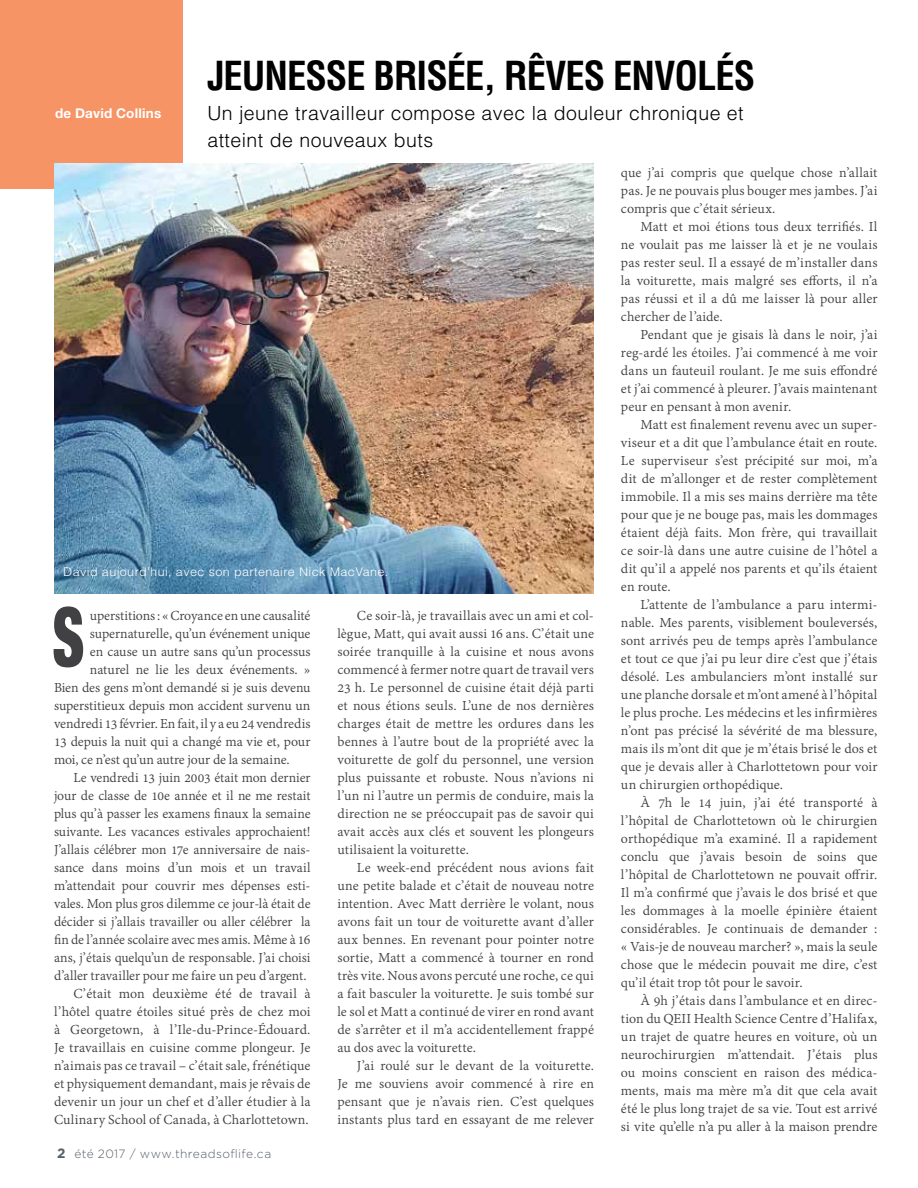
<style>
.page{position:relative;width:918px;height:1188px;background:#fff}
.page>*{position:absolute;margin:0;border:0;box-sizing:border-box;transform-origin:0 0}
.t1{font:700 condensed 39px "Helvetica";letter-spacing:-.025em;color:#000}
.t2{font:300 19.5px/27px "Helvetica";letter-spacing:.025em;color:#000}
.t3{font:15px/18px "Adobe Devanagari";color:#414042;text-align:justify}
.t4{font:700 13.5px "Helvetica Neue LT Std";letter-spacing:.015em;color:#fff}
.t5{font:300 12px "Helvetica";letter-spacing:.03em;color:#fff;scale:1.05 1}
.t6{font:300 12px "Gotham";letter-spacing:.03em;color:#565e66}
.s1{font-weight:700;font-size:13.5px}
</style>
<div class="page">
<div style="left:0;top:0;width:183px;height:189px;background:#f79465"></div>
<img style="left:54px;top:164px;width:540px;height:430px">
<svg style="left:54px;top:606px;width:29px;height:61px"></svg>
<p class="t4" style="left:55px;top:104px;width:108px">de David Collins</p>
<h1 class="t1" style="left:207px;top:51px;width:550px">JEUNESSE BRISÉE, RÊVES ENVOLÉS</h1>
<h2 class="t2" style="left:207px;top:99px;width:538px">Un jeune travailleur compose avec la douleur chronique et atteint de nouveaux buts</h2>
<p class="t5" style="left:63px;top:565px;width:311px">David aujourd’hui, avec son partenaire Nick MacVane.</p>
<p class="t3" style="left:90px;top:608px;width:222px">uperstitions : « Croyance en une causalité</p>
<p class="t3" style="left:90px;top:626px;width:222px">supernaturelle, qu’un événement unique</p>
<p class="t3" style="left:90px;top:644px;width:222px">en cause un autre sans qu’un processus</p>
<p class="t3" style="left:90px;top:662px;width:222px">naturel ne lie les deux événements. »</p>
<p class="t3" style="left:54px;top:680px;width:258px">Bien des gens m’ont demandé si je suis devenu</p>
<p class="t3" style="left:54px;top:698px;width:258px">superstitieux depuis mon accident survenu un</p>
<p class="t3" style="left:54px;top:716px;width:258px">vendredi 13 février. En fait, il y a eu 24 vendredis</p>
<p class="t3" style="left:54px;top:734px;width:258px">13 depuis la nuit qui a changé ma vie et, pour</p>
<p class="t3" style="left:54px;top:752px;width:237px">moi, ce n’est qu’un autre jour de la semaine.</p>
<p class="t3" style="left:73px;top:770px;width:239px">Le vendredi 13 juin 2003 était mon dernier</p>
<p class="t3" style="left:54px;top:788px;width:258px">jour de classe de 10e année et il ne me restait</p>
<p class="t3" style="left:54px;top:806px;width:258px">plus qu’à passer les examens finaux la semaine</p>
<p class="t3" style="left:54px;top:824px;width:258px">suivante. Les vacances estivales approchaient!</p>
<p class="t3" style="left:54px;top:842px;width:258px">J’allais célébrer mon 17e anniversaire de nais-</p>
<p class="t3" style="left:54px;top:860px;width:258px">sance dans moins d’un mois et un travail</p>
<p class="t3" style="left:54px;top:878px;width:258px">m’attendait pour couvrir mes dépenses esti-</p>
<p class="t3" style="left:54px;top:896px;width:258px">vales. Mon plus gros dilemme ce jour-là était de</p>
<p class="t3" style="left:54px;top:914px;width:258px">décider si j’allais travailler ou aller célébrer la</p>
<p class="t3" style="left:54px;top:932px;width:258px">fin de l’année scolaire avec mes amis. Même à 16</p>
<p class="t3" style="left:54px;top:950px;width:258px">ans, j’étais quelqu’un de responsable. J’ai choisi</p>
<p class="t3" style="left:54px;top:968px;width:254px">d’aller travailler pour me faire un peu d’argent.</p>
<p class="t3" style="left:73px;top:986px;width:239px">C’était mon deuxième été de travail à</p>
<p class="t3" style="left:54px;top:1004px;width:258px">l’hôtel quatre étoiles situé près de chez moi</p>
<p class="t3" style="left:54px;top:1022px;width:258px">à Georgetown, à l’Ile-du-Prince-Édouard.</p>
<p class="t3" style="left:54px;top:1040px;width:258px">Je travaillais en cuisine comme plongeur. Je</p>
<p class="t3" style="left:54px;top:1058px;width:258px">n’aimais pas ce travail – c’était sale, frénétique</p>
<p class="t3" style="left:54px;top:1076px;width:258px">et physiquement demandant, mais je rêvais de</p>
<p class="t3" style="left:54px;top:1094px;width:258px">devenir un jour un chef et d’aller étudier à la</p>
<p class="t3" style="left:54px;top:1112px;width:256px">Culinary School of Canada, à Charlottetown.</p>
<p class="t6" style="left:57px;top:1146px;width:215px"><span class="s1">2</span> été 2017 / www.threadsoflife.ca</p>
<p class="t3" style="left:338px;top:608px;width:258px;text-indent:19px">Ce soir-là, je travaillais avec un ami et col&shy;lègue, Matt, qui avait aussi 16 ans. C’était une soirée tranquille à la cuisine et nous avons commencé à fermer notre quart de travail vers 23 h. Le personnel de cuisine était déjà parti et nous étions seuls. L’une de nos dernières charges était de mettre les ordures dans les bennes à l’autre bout de la propriété avec la voiturette de golf du personnel, une version plus puissante et robuste. Nous n’avions ni l’un ni l’autre un permis de conduire, mais la direction ne se préoccupait pas de savoir qui avait accès aux clés et souvent les plongeurs utilisaient la voiturette.</p>
<p class="t3" style="left:338px;top:860px;width:258px;text-indent:19px">Le week-end précédent nous avions fait une petite balade et c’était de nouveau notre intention. Avec Matt derrière le volant, nous avons fait un tour de voiturette avant d’aller aux bennes. En revenant pour pointer notre sortie, Matt a commencé à tourner en rond très vite. Nous avons percuté une roche, ce qui a fait basculer la voiturette. Je suis tombé sur le sol et Matt a continué de virer en rond avant de s’arrêter et il m’a accidentellement frappé au dos avec la voiturette.</p>
<p class="t3" style="left:338px;top:1058px;width:258px;text-indent:19px">J’ai roulé sur le devant de la voiturette.<br>Je me souviens avoir commencé à rire en pensant que je n’avais rien. C’est quelques instants plus tard en essayant de me relever</p>
<p class="t3" style="left:621px;top:164px;width:258px">que j’ai compris que quelque chose n’allait pas. Je ne pouvais plus bouger mes jambes. J’ai compris que c’était sérieux.</p>
<p class="t3" style="left:621px;top:218px;width:258px;text-indent:19px">Matt et moi étions tous deux terrifiés. Il ne voulait pas me laisser là et je ne voulais pas rester seul. Il a essayé de m’installer dans la voiturette, mais malgré ses efforts, il n’a pas réussi et il a dû me laisser là pour aller chercher de l’aide.</p>
<p class="t3" style="left:621px;top:326px;width:258px;text-indent:19px">Pendant que je gisais là dans le noir, j’ai reg-ardé les étoiles. J’ai commencé à me voir dans un fauteuil roulant. Je me suis effondré et j’ai commencé à pleurer. J’avais maintenant peur en pensant à mon avenir.</p>
<p class="t3" style="left:621px;top:416px;width:258px;text-indent:19px">Matt est finalement revenu avec un super&shy;viseur et a dit que l’ambulance était en route.<br>Le superviseur s’est précipité sur moi, m’a dit de m’allonger et de rester complètement immobile. Il a mis ses mains derrière ma tête pour que je ne bouge pas, mais les dommages étaient déjà faits. Mon frère, qui travaillait ce soir-là dans une autre cuisine de l’hôtel a dit qu’il a appelé nos parents et qu’ils étaient en route.</p>
<p class="t3" style="left:621px;top:596px;width:258px;text-indent:19px">L’attente de l’ambulance a paru intermi&shy;nable. Mes parents, visiblement bouleversés, sont arrivés peu de temps après l’ambulance et tout ce que j’ai pu leur dire c’est que j’étais désolé. Les ambulanciers m’ont installé sur une planche dorsale et m’ont amené à l’hôpital le plus proche. Les médecins et les infirmières n’ont pas précisé la sévérité de ma blessure, mais ils m’ont dit que je m’étais brisé le dos et que je devais aller à Charlottetown pour voir un chirurgien orthopédique.</p>
<p class="t3" style="left:621px;top:794px;width:258px;text-indent:19px">À 7h le 14 juin, j’ai été transporté à l’hôpital de Charlottetown où le chirurgien orthopédique m’a examiné. Il a rapidement conclu que j’avais besoin de soins que l’hôpital de Charlottetown ne pouvait offrir.<br>Il m’a confirmé que j’avais le dos brisé et que les dommages à la moelle épinière étaient considérables. Je continuais de demander : « Vais-je de nouveau marcher? », mais la seule chose que le médecin pouvait me dire, c’est qu’il était trop tôt pour le savoir.</p>
<p class="t3" style="left:621px;top:992px;width:258px;text-indent:19px">À 9h j’étais dans l’ambulance et en direc&shy;tion du QEII Health Science Centre d’Halifax, un trajet de quatre heures en voiture, où un neurochirurgien m’attendait. J’étais plus ou moins conscient en raison des médica&shy;ments, mais ma mère m’a dit que cela avait été le plus long trajet de sa vie. Tout est arrivé si vite qu’elle n’a pu aller à la maison prendre</p>
</div>
